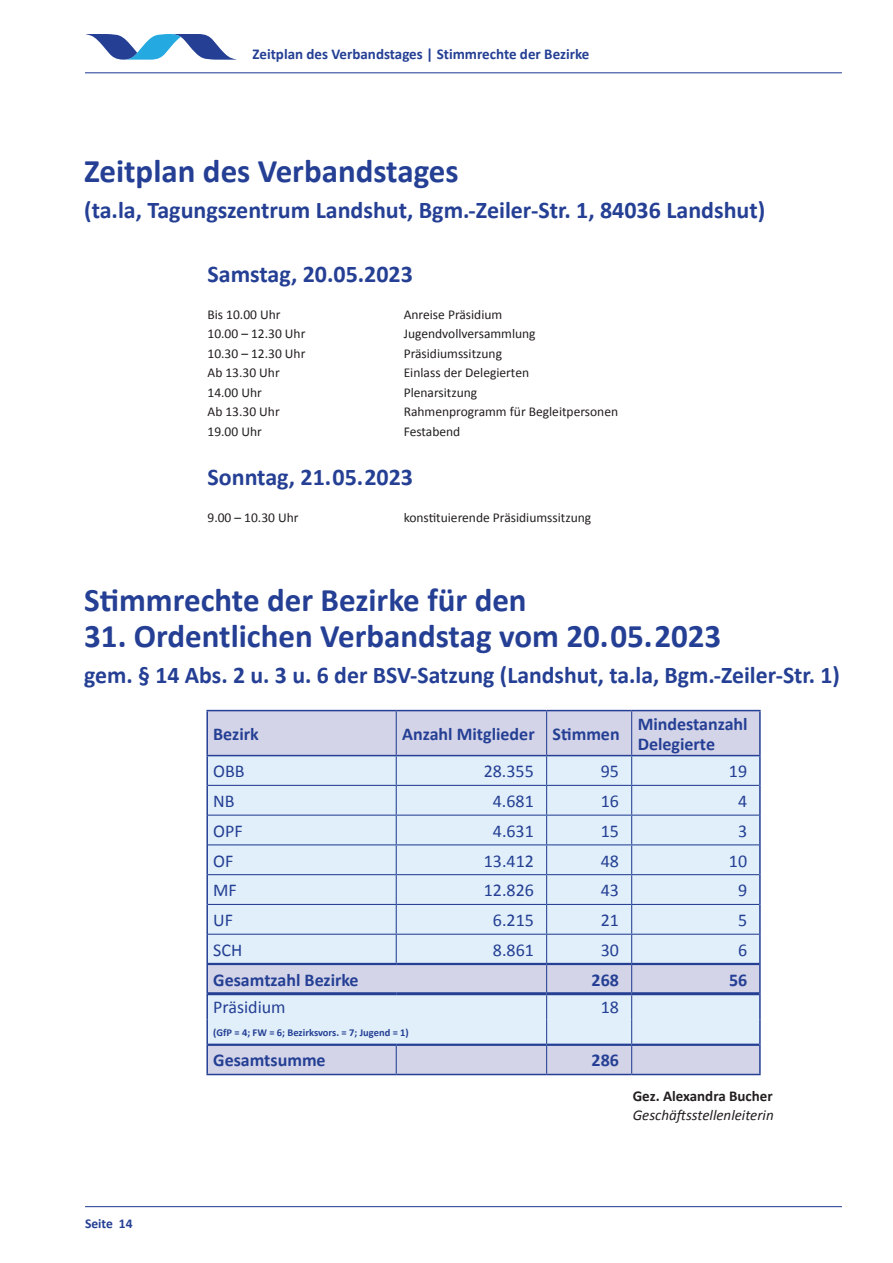
<style>
.page{position:relative;width:893px;height:1263px;background:#fff}
.page>*{position:absolute;margin:0;border:0;box-sizing:border-box;transform-origin:0 0}
.t1{font:700 33px "Calibri";color:#243f94}
.t2{font:700 24px "Calibri";color:#243f94}
.t3{font:18px "Calibri";color:#243f94}
.t4{font:700 18px/19.5px "Calibri";color:#243f94}
.t5{font:700 15px "Calibri";color:#243f94}
.t6{font:italic 15px "Calibri";color:#231f20}
.t7{font:700 15px "Calibri";color:#231f20}
.t8{font:13.5px "Calibri";color:#231f20}
.t9{font:700 13.5px "Calibri";color:#243f94}
.t10{font:700 10.5px "Calibri";color:#243f94}
</style>
<div class="page">
<svg style="left:86px;top:34px;width:150px;height:26px"></svg>
<hr style="left:85px;top:1206px;width:757px;height:1px;background:#243f94">
<hr style="left:85px;top:72px;width:757px;height:1px;background:#243f94">
<div style="left:208px;top:711px;width:551px;height:363px;background:#d4d4e8"></div>
<svg style="left:208px;top:756px;width:551px;height:288px;background:#dceaf6"></svg>
<hr style="left:396px;top:711px;width:1px;height:44px;background:#243f94">
<hr style="left:546px;top:711px;width:1px;height:44px;background:#243f94">
<hr style="left:631px;top:711px;width:1px;height:44px;background:#243f94">
<hr style="left:206px;top:755px;width:190px;height:1px;background:#243f94">
<hr style="left:396px;top:755px;width:151px;height:1px;background:#243f94">
<hr style="left:547px;top:755px;width:85px;height:1px;background:#243f94">
<hr style="left:632px;top:755px;width:129px;height:1px;background:#243f94">
<hr style="left:206px;top:711px;width:2px;height:44px;background:#243f94">
<hr style="left:759px;top:711px;width:2px;height:44px;background:#243f94">
<hr style="left:206px;top:756px;width:2px;height:29px;background:#243f94">
<hr style="left:759px;top:756px;width:2px;height:29px;background:#243f94">
<hr style="left:206px;top:785px;width:2px;height:30px;background:#243f94">
<hr style="left:759px;top:785px;width:2px;height:30px;background:#243f94">
<hr style="left:206px;top:815px;width:2px;height:30px;background:#243f94">
<hr style="left:759px;top:815px;width:2px;height:30px;background:#243f94">
<hr style="left:206px;top:845px;width:2px;height:30px;background:#243f94">
<hr style="left:759px;top:845px;width:2px;height:30px;background:#243f94">
<hr style="left:206px;top:875px;width:2px;height:29px;background:#243f94">
<hr style="left:759px;top:875px;width:2px;height:29px;background:#243f94">
<hr style="left:206px;top:904px;width:2px;height:30px;background:#243f94">
<hr style="left:759px;top:904px;width:2px;height:30px;background:#243f94">
<hr style="left:206px;top:934px;width:2px;height:30px;background:#243f94">
<hr style="left:759px;top:934px;width:2px;height:30px;background:#243f94">
<hr style="left:206px;top:964px;width:2px;height:30px;background:#243f94">
<hr style="left:759px;top:964px;width:2px;height:30px;background:#243f94">
<hr style="left:206px;top:994px;width:2px;height:25px;background:#243f94">
<hr style="left:759px;top:994px;width:2px;height:25px;background:#243f94">
<hr style="left:206px;top:1019px;width:2px;height:26px;background:#243f94">
<hr style="left:759px;top:1019px;width:2px;height:26px;background:#243f94">
<hr style="left:206px;top:1045px;width:2px;height:29px;background:#243f94">
<hr style="left:759px;top:1045px;width:2px;height:29px;background:#243f94">
<hr style="left:206px;top:1074px;width:190px;height:1px;background:#243f94">
<hr style="left:396px;top:1074px;width:151px;height:1px;background:#243f94">
<hr style="left:547px;top:1074px;width:85px;height:1px;background:#243f94">
<hr style="left:632px;top:1074px;width:129px;height:1px;background:#243f94">
<hr style="left:208px;top:785px;width:188px;height:1px;background:#243f94">
<hr style="left:396px;top:785px;width:151px;height:1px;background:#243f94">
<hr style="left:547px;top:785px;width:85px;height:1px;background:#243f94">
<hr style="left:632px;top:785px;width:127px;height:1px;background:#243f94">
<hr style="left:208px;top:815px;width:188px;height:1px;background:#243f94">
<hr style="left:396px;top:815px;width:151px;height:1px;background:#243f94">
<hr style="left:547px;top:815px;width:85px;height:1px;background:#243f94">
<hr style="left:632px;top:815px;width:127px;height:1px;background:#243f94">
<hr style="left:208px;top:844px;width:188px;height:1px;background:#243f94">
<hr style="left:396px;top:844px;width:151px;height:1px;background:#243f94">
<hr style="left:547px;top:844px;width:85px;height:1px;background:#243f94">
<hr style="left:632px;top:844px;width:127px;height:1px;background:#243f94">
<hr style="left:208px;top:874px;width:188px;height:1px;background:#243f94">
<hr style="left:396px;top:874px;width:151px;height:1px;background:#243f94">
<hr style="left:547px;top:874px;width:85px;height:1px;background:#243f94">
<hr style="left:632px;top:874px;width:127px;height:1px;background:#243f94">
<hr style="left:208px;top:904px;width:188px;height:1px;background:#243f94">
<hr style="left:396px;top:904px;width:151px;height:1px;background:#243f94">
<hr style="left:547px;top:904px;width:85px;height:1px;background:#243f94">
<hr style="left:632px;top:904px;width:127px;height:1px;background:#243f94">
<hr style="left:208px;top:934px;width:188px;height:1px;background:#243f94">
<hr style="left:396px;top:934px;width:151px;height:1px;background:#243f94">
<svg style="left:396px;top:756px;width:1px;height:207px"></svg>
<hr style="left:547px;top:934px;width:85px;height:1px;background:#243f94">
<hr style="left:632px;top:934px;width:127px;height:1px;background:#243f94">
<svg style="left:396px;top:1046px;width:1px;height:28px"></svg>
<svg style="left:546px;top:756px;width:1px;height:318px"></svg>
<svg style="left:631px;top:756px;width:1px;height:318px"></svg>
<hr style="left:208px;top:992px;width:188px;height:3px;background:#243f94">
<hr style="left:396px;top:992px;width:151px;height:3px;background:#243f94">
<hr style="left:547px;top:992px;width:85px;height:3px;background:#243f94">
<hr style="left:632px;top:992px;width:127px;height:3px;background:#243f94">
<hr style="left:208px;top:963px;width:188px;height:2px;background:#243f94">
<hr style="left:396px;top:963px;width:151px;height:2px;background:#243f94">
<hr style="left:547px;top:963px;width:85px;height:2px;background:#243f94">
<hr style="left:632px;top:963px;width:127px;height:2px;background:#243f94">
<hr style="left:208px;top:1044px;width:188px;height:2px;background:#243f94">
<hr style="left:396px;top:1044px;width:151px;height:2px;background:#243f94">
<hr style="left:547px;top:1044px;width:85px;height:2px;background:#243f94">
<hr style="left:632px;top:1044px;width:127px;height:2px;background:#243f94">
<hr style="left:206px;top:710px;width:190px;height:1px;background:#243f94">
<hr style="left:396px;top:710px;width:151px;height:1px;background:#243f94">
<hr style="left:547px;top:710px;width:85px;height:1px;background:#243f94">
<hr style="left:632px;top:710px;width:129px;height:1px;background:#243f94">
<p class="t5" style="left:253px;top:45px;width:338px">Zeitplan des Verbandstages | Stimmrechte der Bezirke</p>
<h1 class="t1" style="left:84px;top:150px;width:376px">Zeitplan des Verbandstages</h1>
<h2 class="t2" style="left:84px;top:195px;width:683px">(ta.la, Tagungszentrum Landshut, Bgm.-Zeiler-Str. 1, 84036 Landshut)</h2>
<h2 class="t2" style="left:208px;top:259px;width:207px">Samstag, 20.05.2023</h2>
<p class="t8" style="left:208px;top:305px;width:75px">Bis 10.00 Uhr</p>
<p class="t8" style="left:404px;top:305px;width:100px">Anreise Präsidium</p>
<p class="t8" style="left:208px;top:325px;width:99px">10.00 – 12.30 Uhr</p>
<p class="t8" style="left:404px;top:325px;width:133px">Jugendvollversammlung</p>
<p class="t8" style="left:208px;top:344px;width:99px">10.30 – 12.30 Uhr</p>
<p class="t8" style="left:404px;top:344px;width:100px">Präsidiumssitzung</p>
<p class="t8" style="left:208px;top:364px;width:74px">Ab 13.30 Uhr</p>
<p class="t8" style="left:404px;top:364px;width:127px">Einlass der Delegierten</p>
<p class="t8" style="left:208px;top:383px;width:56px">14.00 Uhr</p>
<p class="t8" style="left:404px;top:383px;width:75px">Plenarsitzung</p>
<p class="t8" style="left:208px;top:403px;width:74px">Ab 13.30 Uhr</p>
<p class="t8" style="left:404px;top:403px;width:216px">Rahmenprogramm für Begleitpersonen</p>
<p class="t8" style="left:208px;top:422px;width:56px">19.00 Uhr</p>
<p class="t8" style="left:404px;top:422px;width:58px">Festabend</p>
<h2 class="t2" style="left:208px;top:462px;width:207px">Sonntag, 21.05.2023</h2>
<p class="t8" style="left:208px;top:508px;width:93px">9.00 – 10.30 Uhr</p>
<p class="t8" style="left:404px;top:508px;width:189px">konstituierende Präsidiumssitzung</p>
<h1 class="t1" style="left:84px;top:579px;width:444px">Stimmrechte der Bezirke für den</h1>
<h1 class="t1" style="left:84px;top:615px;width:639px">31. Ordentlichen Verbandstag vom 20.05.2023</h1>
<h2 class="t2" style="left:84px;top:660px;width:757px">gem. § 14 Abs. 2 u. 3 u. 6 der BSV-Satzung (Landshut, ta.la, Bgm.-Zeiler-Str. 1)</h2>
<p class="t9" style="left:85px;top:1215px;width:49px">Seite 14</p>
<h3 class="t4" style="left:213px;top:724px;width:47px">Bezirk</h3>
<h3 class="t4" style="left:402px;top:724px;width:219px">Anzahl Mitglieder Stimmen</h3>
<h3 class="t4" style="left:638px;top:714px;width:112px">Mindestanzahl<br>Delegierte</h3>
<h3 class="t3" style="left:213px;top:760px;width:33px">OBB</h3>
<h3 class="t3" style="left:484px;top:760px;width:52px">28.355</h3>
<h3 class="t3" style="left:601px;top:760px;width:20px">95</h3>
<h3 class="t3" style="left:729px;top:760px;width:20px">19</h3>
<h3 class="t3" style="left:213px;top:790px;width:23px">NB</h3>
<h3 class="t3" style="left:493px;top:790px;width:43px">4.681</h3>
<h3 class="t3" style="left:601px;top:790px;width:20px">16</h3>
<h3 class="t3" style="left:738px;top:790px;width:11px">4</h3>
<h3 class="t3" style="left:213px;top:819px;width:31px">OPF</h3>
<h3 class="t3" style="left:493px;top:819px;width:43px">4.631</h3>
<h3 class="t3" style="left:601px;top:819px;width:20px">15</h3>
<h3 class="t3" style="left:738px;top:819px;width:11px">3</h3>
<h3 class="t3" style="left:213px;top:849px;width:22px">OF</h3>
<h3 class="t3" style="left:484px;top:849px;width:52px">13.412</h3>
<h3 class="t3" style="left:601px;top:849px;width:20px">48</h3>
<h3 class="t3" style="left:729px;top:849px;width:20px">10</h3>
<h3 class="t3" style="left:213px;top:879px;width:25px">MF</h3>
<h3 class="t3" style="left:484px;top:879px;width:52px">12.826</h3>
<h3 class="t3" style="left:601px;top:879px;width:20px">43</h3>
<h3 class="t3" style="left:738px;top:879px;width:11px">9</h3>
<h3 class="t3" style="left:213px;top:909px;width:21px">UF</h3>
<h3 class="t3" style="left:493px;top:909px;width:43px">6.215</h3>
<h3 class="t3" style="left:601px;top:909px;width:20px">21</h3>
<h3 class="t3" style="left:738px;top:909px;width:11px">5</h3>
<h3 class="t3" style="left:213px;top:938px;width:31px">SCH</h3>
<h3 class="t3" style="left:493px;top:938px;width:43px">8.861</h3>
<h3 class="t3" style="left:601px;top:938px;width:20px">30</h3>
<h3 class="t3" style="left:738px;top:938px;width:11px">6</h3>
<h3 class="t4" style="left:213px;top:970px;width:147px">Gesamtzahl Bezirke</h3>
<h3 class="t4" style="left:592px;top:970px;width:29px">268</h3>
<h3 class="t4" style="left:729px;top:970px;width:20px">56</h3>
<h3 class="t3" style="left:213px;top:996px;width:74px">Präsidium</h3>
<h3 class="t3" style="left:601px;top:996px;width:20px">18</h3>
<p class="t10" style="left:213px;top:1026px;width:197px">(GfP = 4; FW = 6; Bezirksvors. = 7; Jugend = 1)</p>
<h3 class="t4" style="left:213px;top:1051px;width:114px">Gesamtsumme</h3>
<h3 class="t4" style="left:592px;top:1051px;width:29px">286</h3>
<p class="t7" style="left:633px;top:1086px;width:142px">Gez. Alexandra Bucher</p>
<p class="t6" style="left:633px;top:1105px;width:142px">Geschäftsstellenleiterin</p>
</div>
